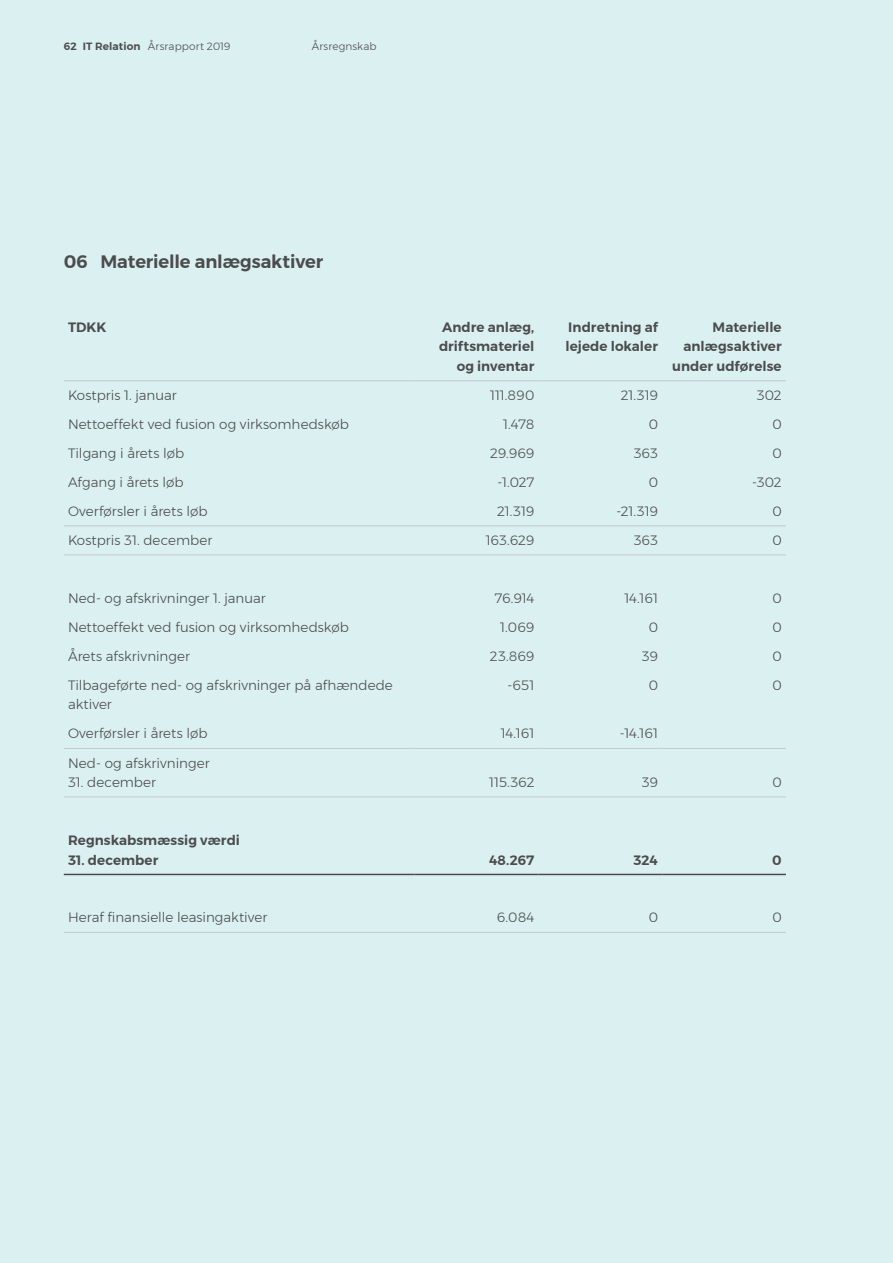
<style>
.page{position:relative;width:893px;height:1263px;background:#dbf0f1}
.page>*{position:absolute;margin:0;border:0;box-sizing:border-box;transform-origin:0 0}
.t1{font:600 18px "Montserrat";letter-spacing:-.005em;color:#4b4c4d}
.t2{font:300 13.5px/19.5px "Montserrat";color:#4b4c4d}
.t3{font:600 13.5px/19.5px "Montserrat";letter-spacing:.005em;color:#4b4c4d;text-align:right}
.t4{font:300 10.5px "Montserrat";letter-spacing:.01em;color:#4b4c4d}
.s1{font-weight:600}
</style>
<div class="page">
<hr style="left:64px;top:380px;width:351px;height:1px;background:#c7c8ca">
<hr style="left:415px;top:380px;width:124px;height:1px;background:#c7c8ca">
<hr style="left:539px;top:380px;width:123px;height:1px;background:#c7c8ca">
<hr style="left:662px;top:380px;width:124px;height:1px;background:#c7c8ca">
<hr style="left:64px;top:525px;width:351px;height:1px;background:#c7c8ca">
<hr style="left:415px;top:525px;width:124px;height:1px;background:#c7c8ca">
<hr style="left:539px;top:525px;width:123px;height:1px;background:#c7c8ca">
<hr style="left:662px;top:525px;width:124px;height:1px;background:#c7c8ca">
<hr style="left:64px;top:554px;width:351px;height:1px;background:#c7c8ca">
<hr style="left:415px;top:554px;width:124px;height:1px;background:#c7c8ca">
<hr style="left:539px;top:554px;width:123px;height:1px;background:#c7c8ca">
<hr style="left:662px;top:554px;width:124px;height:1px;background:#c7c8ca">
<hr style="left:64px;top:748px;width:351px;height:1px;background:#c7c8ca">
<hr style="left:415px;top:748px;width:124px;height:1px;background:#c7c8ca">
<hr style="left:539px;top:748px;width:123px;height:1px;background:#c7c8ca">
<hr style="left:662px;top:748px;width:124px;height:1px;background:#c7c8ca">
<hr style="left:64px;top:796px;width:351px;height:1px;background:#c7c8ca">
<hr style="left:415px;top:796px;width:124px;height:1px;background:#c7c8ca">
<hr style="left:539px;top:796px;width:123px;height:1px;background:#c7c8ca">
<hr style="left:662px;top:796px;width:124px;height:1px;background:#c7c8ca">
<hr style="left:64px;top:932px;width:351px;height:1px;background:#c7c8ca">
<hr style="left:415px;top:932px;width:124px;height:1px;background:#c7c8ca">
<hr style="left:539px;top:932px;width:123px;height:1px;background:#c7c8ca">
<hr style="left:662px;top:932px;width:124px;height:1px;background:#c7c8ca">
<hr style="left:64px;top:874px;width:351px;height:1px;background:#4b4c4d">
<hr style="left:415px;top:874px;width:124px;height:1px;background:#4b4c4d">
<hr style="left:539px;top:874px;width:123px;height:1px;background:#4b4c4d">
<hr style="left:662px;top:874px;width:124px;height:1px;background:#4b4c4d">
<p class="t4" style="left:64px;top:38px;width:168px"><span class="s1">62 IT Relation</span> Årsrapport 2019</p>
<p class="t4" style="left:312px;top:38px;width:66px">Årsregnskab</p>
<h1 class="t1" style="left:64px;top:247px;width:261px">06 Materielle anlægsaktiver</h1>
<p class="t3" style="left:68px;top:317px;width:40px">TDKK</p>
<p class="t3" style="left:439px;top:317px;width:97px">Andre anlæg, driftsmateriel og inventar</p>
<p class="t3" style="left:566px;top:317px;width:94px;text-align:left">Indretning af lejede lokaler</p>
<p class="t3" style="left:672px;top:317px;width:111px">Materielle anlægsaktiver under udførelse</p>
<p class="t2" style="left:68px;top:385px;width:110px">Kostpris 1. januar</p>
<p class="t2" style="left:490px;top:385px;width:46px">111.890</p>
<p class="t2" style="left:621px;top:385px;width:39px">21.319</p>
<p class="t2" style="left:757px;top:385px;width:26px">302</p>
<p class="t2" style="left:68px;top:414px;width:282px">Nettoeffekt ved fusion og virksomhedskøb</p>
<p class="t2" style="left:503px;top:414px;width:33px">1.478</p>
<p class="t2" style="left:648px;top:414px;width:11px">0</p>
<p class="t2" style="left:772px;top:414px;width:11px">0</p>
<p class="t2" style="left:68px;top:443px;width:118px">Tilgang i årets løb</p>
<p class="t2" style="left:490px;top:443px;width:46px">29.969</p>
<p class="t2" style="left:634px;top:443px;width:26px">363</p>
<p class="t2" style="left:772px;top:443px;width:11px">0</p>
<p class="t2" style="left:68px;top:472px;width:117px">Afgang i årets løb</p>
<p class="t2" style="left:497px;top:472px;width:38px">-1.027</p>
<p class="t2" style="left:648px;top:472px;width:11px">0</p>
<p class="t2" style="left:752px;top:472px;width:31px">-302</p>
<p class="t2" style="left:68px;top:501px;width:141px">Overførsler i årets løb</p>
<p class="t2" style="left:497px;top:501px;width:39px">21.319</p>
<p class="t2" style="left:617px;top:501px;width:43px">-21.319</p>
<p class="t2" style="left:772px;top:501px;width:11px">0</p>
<p class="t2" style="left:68px;top:530px;width:146px">Kostpris 31. december</p>
<p class="t2" style="left:486px;top:530px;width:50px">163.629</p>
<p class="t2" style="left:634px;top:530px;width:26px">363</p>
<p class="t2" style="left:772px;top:530px;width:11px">0</p>
<p class="t2" style="left:68px;top:588px;width:199px">Ned- og afskrivninger 1. januar</p>
<p class="t2" style="left:495px;top:588px;width:41px">76.914</p>
<p class="t2" style="left:624px;top:588px;width:35px">14.161</p>
<p class="t2" style="left:772px;top:588px;width:11px">0</p>
<p class="t2" style="left:68px;top:617px;width:282px">Nettoeffekt ved fusion og virksomhedskøb</p>
<p class="t2" style="left:500px;top:617px;width:36px">1.069</p>
<p class="t2" style="left:648px;top:617px;width:11px">0</p>
<p class="t2" style="left:772px;top:617px;width:11px">0</p>
<p class="t2" style="left:68px;top:646px;width:123px">Årets afskrivninger</p>
<p class="t2" style="left:490px;top:646px;width:46px">23.869</p>
<p class="t2" style="left:642px;top:646px;width:18px">39</p>
<p class="t2" style="left:772px;top:646px;width:11px">0</p>
<p class="t2" style="left:68px;top:675px;width:326px">Tilbageførte ned- og afskrivninger på afhændede aktiver</p>
<p class="t2" style="left:507px;top:675px;width:29px">-651</p>
<p class="t2" style="left:648px;top:675px;width:11px">0</p>
<p class="t2" style="left:772px;top:675px;width:11px">0</p>
<p class="t2" style="left:68px;top:723px;width:141px">Overførsler i årets løb</p>
<p class="t2" style="left:501px;top:723px;width:35px">14.161</p>
<p class="t2" style="left:620px;top:723px;width:40px">-14.161</p>
<p class="t2" style="left:68px;top:753px;width:143px">Ned- og afskrivninger</p>
<p class="t2" style="left:68px;top:772px;width:90px">31. december</p>
<p class="t2" style="left:489px;top:772px;width:47px">115.362</p>
<p class="t2" style="left:642px;top:772px;width:18px">39</p>
<p class="t2" style="left:772px;top:772px;width:11px">0</p>
<p class="t3" style="left:68px;top:830px;width:173px">Regnskabsmæssig værdi</p>
<p class="t3" style="left:68px;top:850px;width:92px">31. december</p>
<p class="t3" style="left:489px;top:850px;width:47px">48.267</p>
<p class="t3" style="left:634px;top:850px;width:26px">324</p>
<p class="t3" style="left:772px;top:850px;width:11px">0</p>
<p class="t2" style="left:68px;top:907px;width:201px">Heraf finansielle leasingaktiver</p>
<p class="t2" style="left:497px;top:907px;width:39px">6.084</p>
<p class="t2" style="left:648px;top:907px;width:11px">0</p>
<p class="t2" style="left:772px;top:907px;width:11px">0</p>
</div>
